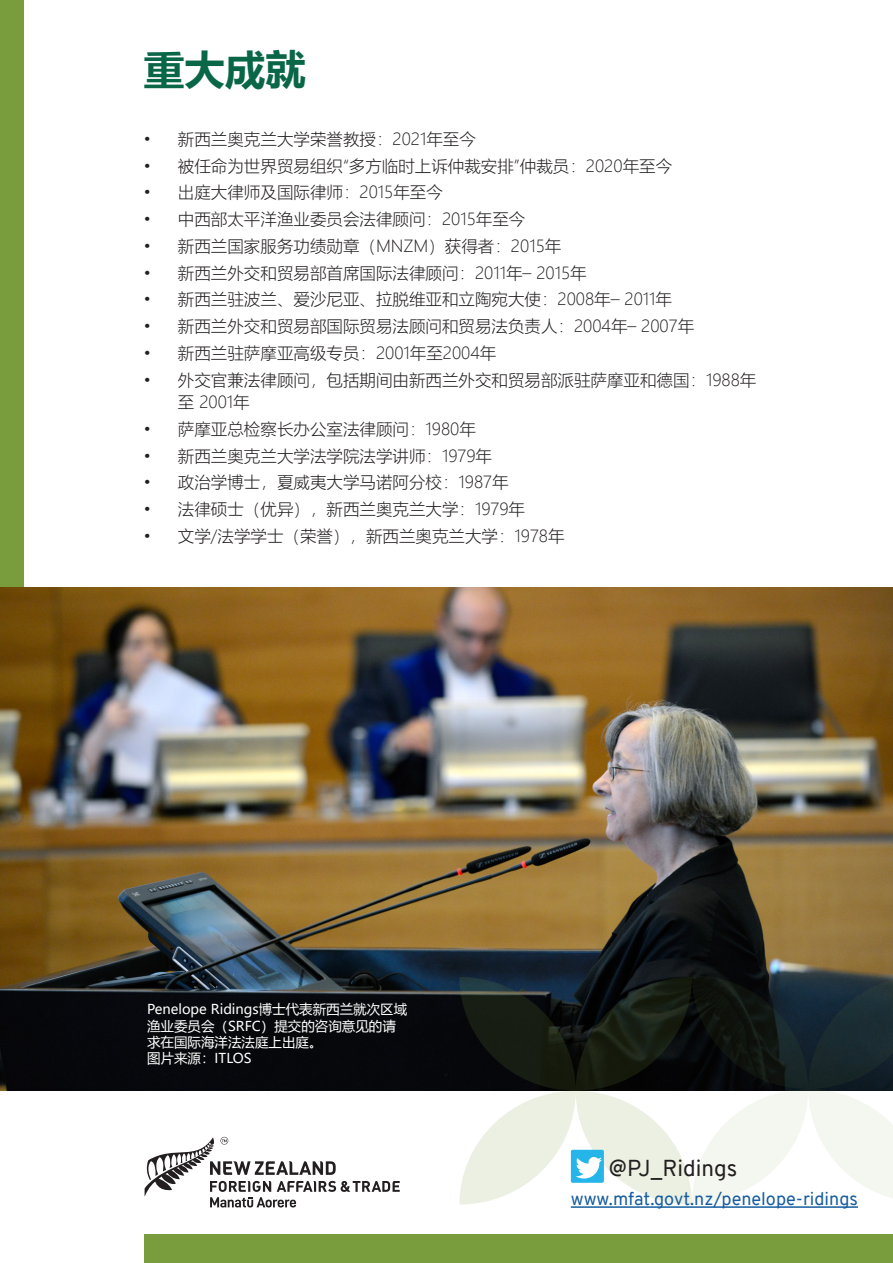
<style>
.page{position:relative;width:893px;height:1263px;background:#fff}
.page>*{position:absolute;margin:0;border:0;box-sizing:border-box;transform-origin:0 0}
.t1{font:700 40.5px "Microsoft Ya Hei";color:#096646}
.t2{font:22.5px "Overpass";color:#231f20}
.t3{font:18px "Overpass";color:#175d9e}
.Paragraph_Style_3{font:300 16.5px/22.5px "Microsoft Ya Hei";color:#231f20}
.t4{font:13.5px/16.2px "Microsoft Ya Hei";color:#fff}
</style>
<div class="page">
<div style="left:0;top:0;width:23px;height:589px;background:#799c3d"></div>
<img style="left:0;top:587px;width:893px;height:504px">
<svg style="left:692px;top:975px;width:201px;height:228px"></svg>
<div style="left:145px;top:1235px;width:748px;height:28px;background:#799c3d"></div>
<svg style="left:145px;top:1137px;width:255px;height:70px"></svg>
<svg style="left:459px;top:977px;width:233px;height:227px"></svg>
<div style="left:571px;top:1150px;width:33px;height:33px;background:#26b5e8;border-radius:2px"></div>
<svg style="left:576px;top:1157px;width:26px;height:21px"></svg>
<hr style="left:571px;top:1206px;width:287px;height:2px;background:#175d9e">
<p class="t1" style="left:144px;top:41px;width:164px">重大成就</p>
<p class="Paragraph_Style_3" style="left:144px;top:127px;width:333px">• 新西兰奥克兰大学荣誉教授：2021年至今</p>
<p class="Paragraph_Style_3" style="left:144px;top:154px;width:530px">• 被任命为世界贸易组织“多方临时上诉仲裁安排”仲裁员：2020年至今</p>
<p class="Paragraph_Style_3" style="left:144px;top:181px;width:300px">• 出庭大律师及国际律师：2015年至今</p>
<p class="Paragraph_Style_3" style="left:144px;top:207px;width:383px">• 中西部太平洋渔业委员会法律顾问：2015年至今</p>
<p class="Paragraph_Style_3" style="left:144px;top:234px;width:419px">• 新西兰国家服务功绩勋章（MNZM）获得者：2015年</p>
<p class="Paragraph_Style_3" style="left:144px;top:261px;width:444px">• 新西兰外交和贸易部首席国际法律顾问：2011年– 2015年</p>
<p class="Paragraph_Style_3" style="left:144px;top:288px;width:530px">• 新西兰驻波兰、爱沙尼亚、拉脱维亚和立陶宛大使：2008年– 2011年</p>
<p class="Paragraph_Style_3" style="left:144px;top:314px;width:552px">• 新西兰外交和贸易部国际贸易法顾问和贸易法负责人：2004年– 2007年</p>
<p class="Paragraph_Style_3" style="left:144px;top:341px;width:354px">• 新西兰驻萨摩亚高级专员：2001年至2004年</p>
<p class="Paragraph_Style_3" style="left:178px;top:368px;width:580px;text-indent:-34px">• 外交官兼法律顾问，包括期间由新西兰外交和贸易部派驻萨摩亚和德国：1988年至 2001年</p>
<p class="Paragraph_Style_3" style="left:144px;top:417px;width:333px">• 萨摩亚总检察长办公室法律顾问：1980年</p>
<p class="Paragraph_Style_3" style="left:144px;top:444px;width:350px">• 新西兰奥克兰大学法学院法学讲师：1979年</p>
<p class="Paragraph_Style_3" style="left:144px;top:471px;width:366px">• 政治学博士，夏威夷大学马诺阿分校：1987年</p>
<p class="Paragraph_Style_3" style="left:144px;top:497px;width:383px">• 法律硕士（优异），新西兰奥克兰大学：1979年</p>
<p class="Paragraph_Style_3" style="left:144px;top:524px;width:422px">• 文学/法学学士（荣誉），新西兰奥克兰大学：1978年</p>
<p class="t4" style="left:147px;top:1001px;width:262px">Penelope Ridings博士代表新西兰就次区域渔业委员会（SRFC）提交的咨询意见的请求在国际海洋法法庭上出庭。<br>图片来源：ITLOS</p>
<p class="t2" style="left:609px;top:1152px;width:130px">@PJ_Ridings</p>
<p class="t3" style="left:571px;top:1185px;width:289px">www.mfat.govt.nz/penelope-ridings</p>
</div>
